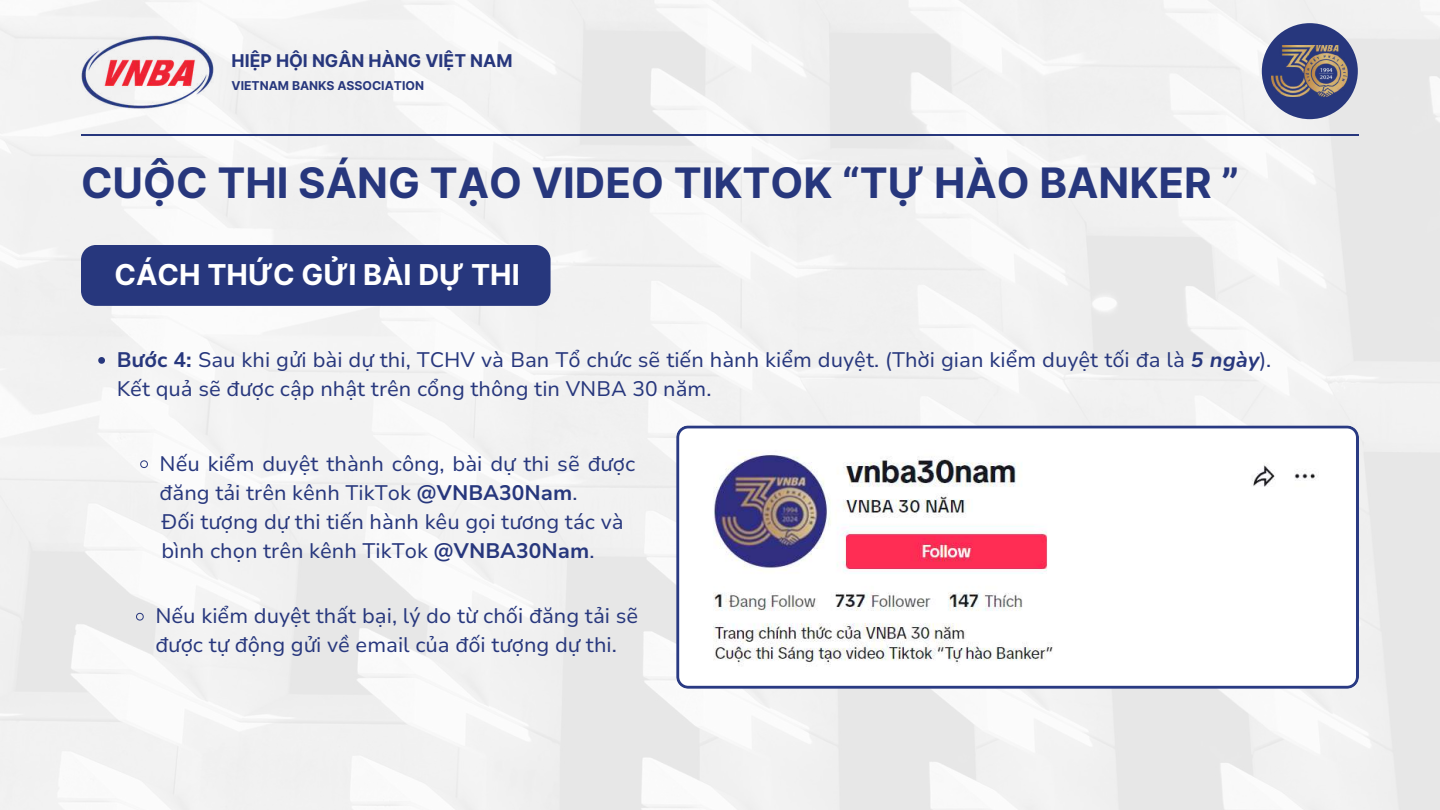
<style>
.page{position:relative;width:1440px;height:810px;background:#fff}
.page>*{position:absolute;margin:0;border:0;box-sizing:border-box;transform-origin:0 0}
.t1{font:700 42px "Inter";color:#27377d}
.t2{font:700 28.8px "Inter";color:#fff}
.t3{font:21px/29.2px "Nunito Sans 10 pt";color:#27377d}
.t4{font:700 17.6px "Inter";color:#27377d}
.t5{font:700 12.2px "Inter";color:#27377d}
.s1{font-weight:700}
.s2{font-weight:700;font-style:italic}
</style>
<div class="page">
<img style="left:0;top:0;width:1440px;height:810px">
<svg style="left:81px;top:135px;width:1278px;height:1px"></svg>
<img style="left:81px;top:34px;width:133px;height:75px">
<div style="left:1262px;top:23px;width:96px;height:96px;background:#27377d;border-radius:50%"></div>
<img style="left:1272px;top:45px;width:76px;height:52px">
<svg style="left:676px;top:425px;width:683px;height:264px"></svg>
<svg style="left:98px;top:357px;width:7px;height:7px"></svg>
<svg style="left:140px;top:460px;width:8px;height:8px"></svg>
<svg style="left:136px;top:612px;width:8px;height:9px"></svg>
<div style="left:81px;top:245px;width:470px;height:61px;background:#27377d"></div>
<p class="t4" style="left:232px;top:50px;width:283px">HIỆP HỘI NGÂN HÀNG VIỆT NAM</p>
<p class="t5" style="left:232px;top:78px;width:194px">VIETNAM BANKS ASSOCIATION</p>
<h1 class="t1" style="left:81px;top:158px;width:1160px">CUỘC THI SÁNG TẠO VIDEO TIKTOK “TỰ HÀO BANKER ”</h1>
<h2 class="t2" style="left:114px;top:258px;width:407px">CÁCH THỨC GỬI BÀI DỰ THI</h2>
<p class="t3" style="left:117px;top:345px;width:1156px"><span class="s1">Bước 4:</span> Sau khi gửi bài dự thi, TCHV và Ban Tổ chức sẽ tiến hành kiểm duyệt. (Thời gian kiểm duyệt tối đa là <span class="s2">5 ngày</span>).<br>Kết quả sẽ được cập nhật trên cổng thông tin VNBA 30 năm.</p>
<p class="t3" style="left:160px;top:449px;width:477px">Nếu kiểm duyệt thành công, bài dự thi sẽ được đăng tải trên kênh TikTok <span class="s1">@VNBA30Nam</span>.<br>Đối tượng dự thi tiến hành kêu gọi tương tác và bình chọn trên kênh TikTok <span class="s1">@VNBA30Nam</span>.</p>
<p class="t3" style="left:155px;top:602px;width:484px">Nếu kiểm duyệt thất bại, lý do từ chối đăng tải sẽ được tự động gửi về email của đối tượng dự thi.</p>
</div>
